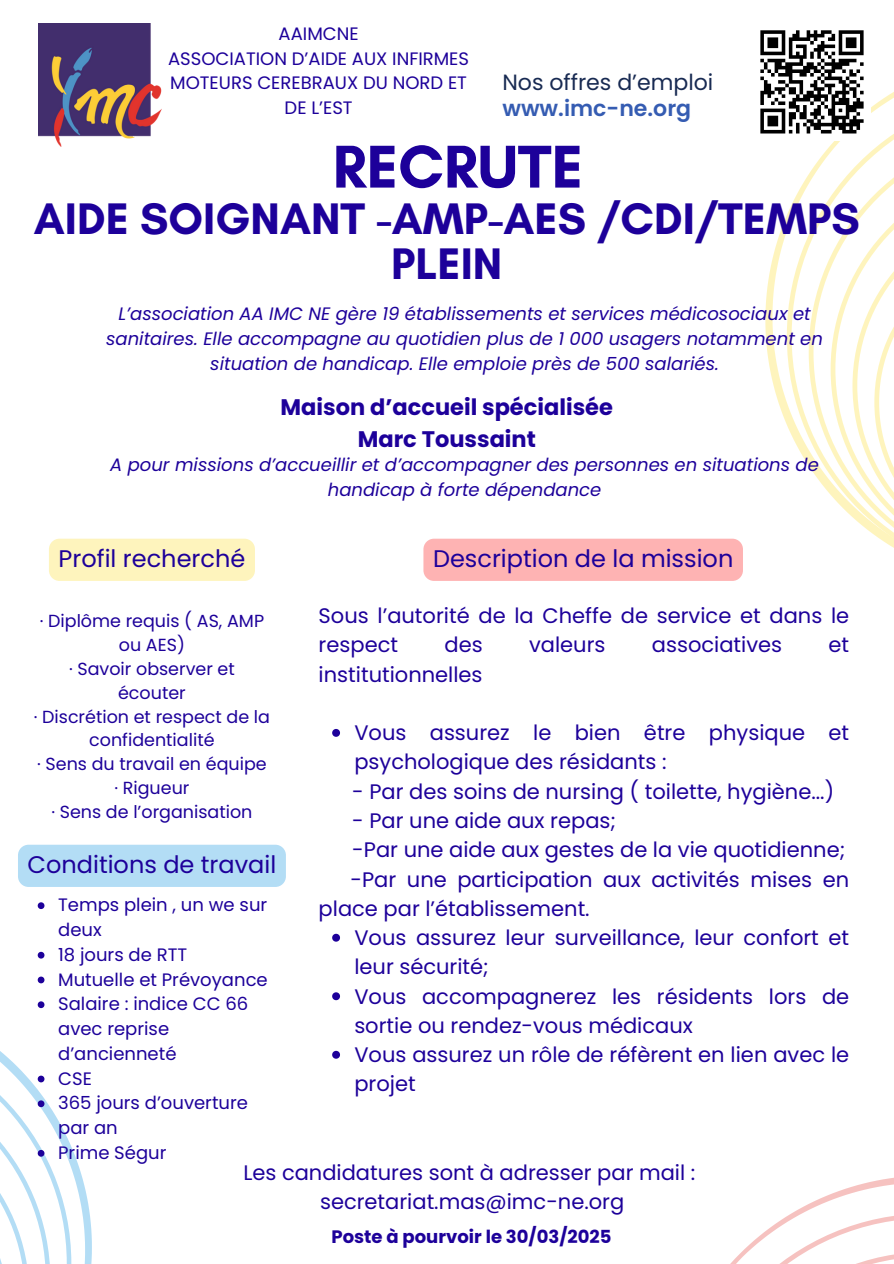
<style>
.page{position:relative;width:894px;height:1264px;background:#fff}
.page>*{position:absolute;margin:0;border:0;box-sizing:border-box;transform-origin:0 0}
.t1{font:700 61.5px "Glacial Indifference";color:#1d009a}
.t2{font:700 45px/45px "Glacial Indifference";color:#1d009a;text-align:center}
.t3{font:24px "Poppins";color:#1d009a}
.t4{font:700 22.5px/31.5px "Poppins";color:#1d009a;text-align:center}
.t5{font:22.05px "Poppins";color:#182a52}
.t6{font:600 22.05px "Poppins";color:#355cb2}
.t7{font:21px/29.2px "Poppins";color:#1d009a}
.t8{font:italic 18px/24.8px "Poppins";color:#1d009a;text-align:center}
.t9{font:18px/24.8px "Poppins";color:#1d009a}
.t10{font:700 18px "Poppins";color:#1d009a}
.t11{font:17.55px/23.9px "Poppins";color:#1d009a;text-align:center}
</style>
<div class="page">
<svg style="left:731px;top:1178px;width:162px;height:85px"></svg>
<img style="left:38px;top:24px;width:124px;height:122px">
<div style="left:49px;top:538px;width:206px;height:43px;background:#fef4bd;border-radius:11px"></div>
<div style="left:18px;top:844px;width:268px;height:43px;background:#b3ddf5;border-radius:11px"></div>
<svg style="left:38px;top:902px;width:6px;height:7px"></svg>
<svg style="left:38px;top:951px;width:6px;height:7px"></svg>
<svg style="left:38px;top:976px;width:6px;height:7px"></svg>
<svg style="left:0;top:1001px;width:92px;height:262px"></svg>
<svg style="left:760px;top:30px;width:133px;height:517px"></svg>
<div style="left:423px;top:538px;width:319px;height:43px;background:#feb3b3;border-radius:11px"></div>
<svg style="left:332px;top:729px;width:8px;height:7px"></svg>
<svg style="left:332px;top:933px;width:8px;height:8px"></svg>
<svg style="left:332px;top:992px;width:8px;height:8px"></svg>
<svg style="left:332px;top:1050px;width:8px;height:8px"></svg>
<p class="t9" style="left:168px;top:21px;width:302px;text-align:center">AAIMCNE<br>ASSOCIATION D’AIDE AUX INFIRMES<br>MOTEURS CEREBRAUX DU NORD ET<br>DE L’EST</p>
<p class="t1" style="left:332px;top:129px;width:252px">RECRUTE</p>
<h5 class="t5" style="left:502px;top:67px;width:212px">Nos offres d’emploi</h5>
<p class="t6" style="left:502px;top:93px;width:190px">www.imc-ne.org</p>
<p class="t2" style="left:34px;top:196px;width:827px">AIDE SOIGNANT -AMP-AES /CDI/TEMPS<br>PLEIN</p>
<p class="t8" style="left:106px;top:301px;width:718px">L’association AA IMC NE gère 19 établissements et services médicosociaux et sanitaires. Elle accompagne au quotidien plus de 1 000 usagers notamment en situation de handicap. Elle emploie près de 500 salariés.</p>
<p class="t4" style="left:280px;top:391px;width:334px">Maison d’accueil spécialisée<br>Marc Toussaint</p>
<p class="t8" style="left:110px;top:452px;width:710px">A pour missions d’accueillir et d’accompagner des personnes en situations de handicap à forte dépendance</p>
<h4 class="t3" style="left:58px;top:542px;width:188px">Profil recherché</h4>
<h5 class="t3" style="left:433px;top:542px;width:302px">Description de la mission</h5>
<p class="t7" style="left:318px;top:601px;width:532px">Sous l’autorité de la Cheffe de service et dans le respect</p>
<p class="t11" style="left:40px;top:609px;width:226px">· Diplôme requis ( AS, AMP ou AES)</p>
<h4 class="t11" style="left:69px;top:657px;width:167px">· Savoir observer et écouter</h4>
<p class="t11" style="left:34px;top:704px;width:238px">· Discrétion et respect de la confidentialité</p>
<p class="t11" style="left:37px;top:752px;width:231px">· Sens du travail en équipe</p>
<p class="t11" style="left:114px;top:775px;width:76px">· Rigueur</p>
<p class="t11" style="left:51px;top:799px;width:202px">· Sens de l’organisation</p>
<p class="t7" style="left:444px;top:630px;width:40px">des</p>
<p class="t7" style="left:529px;top:630px;width:78px">valeurs</p>
<p class="t7" style="left:651px;top:630px;width:132px">associatives</p>
<p class="t7" style="left:828px;top:630px;width:22px">et</p>
<p class="t7" style="left:318px;top:659px;width:165px">institutionnelles</p>
<p class="t7" style="left:354px;top:718px;width:496px">Vous assurez le bien être physique et psychologique des résidants :</p>
<p class="t7" style="left:352px;top:776px;width:483px">- Par des soins de nursing ( toilette, hygiène...)</p>
<p class="t7" style="left:352px;top:806px;width:265px">- Par une aide aux repas;</p>
<p class="t7" style="left:352px;top:835px;width:494px">-Par une aide aux gestes de la vie quotidienne;</p>
<p class="t7" style="left:350px;top:864px;width:500px">-Par une participation aux activités mises en</p>
<p class="t7" style="left:318px;top:893px;width:272px">place par l’établissement.</p>
<p class="t7" style="left:354px;top:923px;width:496px">Vous assurez leur surveillance, leur confort et leur sécurité;</p>
<p class="t7" style="left:354px;top:981px;width:496px">Vous accompagnerez les résidents lors de sortie ou rendez-vous médicaux</p>
<p class="t7" style="left:354px;top:1040px;width:496px">Vous assurez un rôle de réfèrent en lien avec le projet</p>
<h3 class="t3" style="left:28px;top:848px;width:250px">Conditions de travail</h3>
<h1 class="t9" style="left:58px;top:892px;width:210px">Temps plein , un we sur deux</h1>
<h2 class="t9" style="left:58px;top:942px;width:130px">18 jours de RTT</h2>
<p class="t9" style="left:58px;top:966px;width:211px">Mutuelle et Prévoyance</p>
<h3 class="t9" style="left:58px;top:991px;width:191px">Salaire : indice CC 66 avec reprise d’ancienneté</h3>
<p class="t9" style="left:58px;top:1065px;width:35px">CSE</p>
<h4 class="t9" style="left:58px;top:1090px;width:191px">365 jours d’ouverture par an</h4>
<h4 class="t9" style="left:58px;top:1140px;width:110px">Prime Ségur</h4>
<p class="t7" style="left:243px;top:1158px;width:453px;text-align:center">Les candidatures sont à adresser par mail : secretariat.mas@imc-ne.org</p>
<h6 class="t10" style="left:331px;top:1223px;width:281px">Poste à pourvoir le 30/03/2025</h6>
</div>
